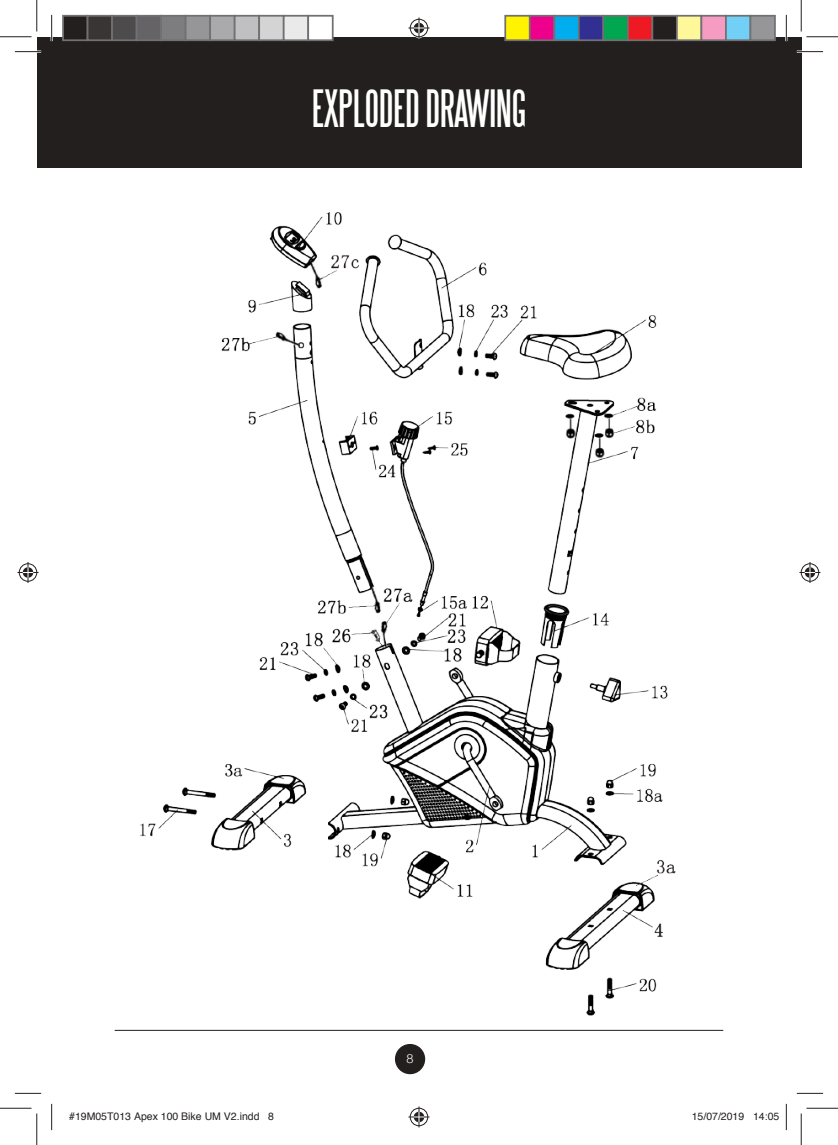
<style>
.page{position:relative;width:838px;height:1145px;background:#fff}
.page>*{position:absolute;margin:0;border:0;box-sizing:border-box;transform-origin:0 0}
.t1{font:47.25px "Steelfish";color:#fff}
.t2{font:300 12.6px "Helvetica Neue";color:#fff}
.t3{font:10.5px "Helvetica";color:#241f1f}
</style>
<div class="page">
<div style="left:395px;top:1045px;width:29px;height:29px;background:#241f1f;border-radius:50%"></div>
<div style="left:395px;top:1044px;width:30px;height:30px;border:1px solid #241f1f;border-radius:50%"></div>
<div style="left:37px;top:37px;width:764px;height:131px;background:#241f1f"></div>
<hr style="left:115px;top:1030px;width:608px;height:1px;background:#241f1f">
<img style="left:140px;top:212px;width:536px;height:804px">
<hr style="left:15px;top:51px;width:26px;height:2px;background:#fff">
<hr style="left:796px;top:51px;width:27px;height:2px;background:#fff">
<hr style="left:51px;top:15px;width:2px;height:26px;background:#fff">
<hr style="left:785px;top:15px;width:2px;height:26px;background:#fff">
<svg style="left:15px;top:51px;width:26px;height:1px"></svg>
<svg style="left:796px;top:51px;width:27px;height:1px"></svg>
<svg style="left:15px;top:1093px;width:26px;height:1px"></svg>
<svg style="left:796px;top:1093px;width:27px;height:1px"></svg>
<svg style="left:51px;top:15px;width:1px;height:26px"></svg>
<svg style="left:51px;top:1104px;width:1px;height:26px"></svg>
<svg style="left:786px;top:15px;width:1px;height:26px"></svg>
<svg style="left:786px;top:1104px;width:1px;height:26px"></svg>
<hr style="left:0;top:36px;width:32px;height:1px;background:#241f1f">
<hr style="left:806px;top:36px;width:31px;height:1px;background:#241f1f">
<hr style="left:0;top:1108px;width:32px;height:1px;background:#241f1f">
<hr style="left:806px;top:1108px;width:31px;height:1px;background:#241f1f">
<hr style="left:36px;top:0;width:1px;height:31px;background:#241f1f">
<hr style="left:36px;top:1113px;width:1px;height:32px;background:#241f1f">
<hr style="left:800px;top:0;width:1px;height:31px;background:#241f1f">
<hr style="left:800px;top:1113px;width:1px;height:32px;background:#241f1f">
<svg style="left:408px;top:18px;width:21px;height:21px"></svg>
<svg style="left:408px;top:1106px;width:21px;height:21px"></svg>
<svg style="left:18px;top:562px;width:21px;height:21px"></svg>
<svg style="left:799px;top:562px;width:21px;height:21px"></svg>
<div style="left:63px;top:16px;width:25px;height:24px;background:#241f1f"></div>
<div style="left:62px;top:15px;width:26px;height:26px;border:2px solid #717072"></div>
<div style="left:88px;top:16px;width:24px;height:24px;background:#393535"></div>
<div style="left:87px;top:15px;width:26px;height:26px;border:2px solid #717072"></div>
<div style="left:112px;top:16px;width:25px;height:24px;background:#4e4b4c"></div>
<div style="left:111px;top:15px;width:26px;height:26px;border:2px solid #717072"></div>
<div style="left:137px;top:16px;width:24px;height:24px;background:#656365"></div>
<div style="left:136px;top:15px;width:26px;height:26px;border:2px solid #717072"></div>
<div style="left:161px;top:16px;width:25px;height:24px;background:#7d7c7e"></div>
<div style="left:160px;top:15px;width:26px;height:26px;border:2px solid #717072"></div>
<div style="left:186px;top:16px;width:24px;height:24px;background:#969698"></div>
<div style="left:185px;top:15px;width:26px;height:26px;border:2px solid #717072"></div>
<div style="left:210px;top:16px;width:25px;height:24px;background:#aaaaac"></div>
<div style="left:209px;top:15px;width:26px;height:26px;border:2px solid #717072"></div>
<div style="left:235px;top:16px;width:24px;height:24px;background:#c0bfc1"></div>
<div style="left:234px;top:15px;width:26px;height:26px;border:2px solid #717072"></div>
<div style="left:259px;top:16px;width:25px;height:24px;background:#d5d4d5"></div>
<div style="left:258px;top:15px;width:26px;height:26px;border:2px solid #717072"></div>
<div style="left:284px;top:16px;width:24px;height:24px;background:#ebeaea"></div>
<div style="left:283px;top:15px;width:26px;height:26px;border:2px solid #717072"></div>
<div style="left:308px;top:16px;width:25px;height:24px;background:#fff"></div>
<div style="left:307px;top:15px;width:26px;height:26px;border:2px solid #717072"></div>
<div style="left:505px;top:16px;width:24px;height:24px;background:#fff300"></div>
<div style="left:504px;top:15px;width:26px;height:26px;border:2px solid #717072"></div>
<div style="left:529px;top:16px;width:25px;height:24px;background:#ee008c"></div>
<div style="left:529px;top:15px;width:26px;height:26px;border:2px solid #717072"></div>
<div style="left:554px;top:16px;width:24px;height:24px;background:#00aeef"></div>
<div style="left:553px;top:15px;width:26px;height:26px;border:2px solid #717072"></div>
<div style="left:578px;top:16px;width:25px;height:24px;background:#313092"></div>
<div style="left:578px;top:15px;width:26px;height:26px;border:2px solid #717072"></div>
<div style="left:603px;top:16px;width:24px;height:24px;background:#00a650"></div>
<div style="left:602px;top:15px;width:26px;height:26px;border:2px solid #717072"></div>
<div style="left:627px;top:16px;width:25px;height:24px;background:#ef1923"></div>
<div style="left:627px;top:15px;width:26px;height:26px;border:2px solid #717072"></div>
<div style="left:652px;top:16px;width:24px;height:24px;background:#241f1f"></div>
<div style="left:651px;top:15px;width:26px;height:26px;border:2px solid #717072"></div>
<div style="left:676px;top:16px;width:25px;height:24px;background:#fff89a"></div>
<div style="left:676px;top:15px;width:26px;height:26px;border:2px solid #717072"></div>
<div style="left:701px;top:16px;width:24px;height:24px;background:#f69bc2"></div>
<div style="left:700px;top:15px;width:26px;height:26px;border:2px solid #717072"></div>
<div style="left:725px;top:16px;width:25px;height:24px;background:#72d0f6"></div>
<div style="left:725px;top:15px;width:26px;height:26px;border:2px solid #717072"></div>
<div style="left:750px;top:16px;width:24px;height:24px;background:#969698"></div>
<div style="left:749px;top:15px;width:26px;height:26px;border:2px solid #717072"></div>
<h1 class="t1" style="left:312px;top:83px;width:215px">EXPLODED DRAWING</h1>
<p class="t2" style="left:406px;top:1049px;width:9px">8</p>
<p class="t3" style="left:69px;top:1108px;width:206px">#19M05T013 Apex 100 Bike UM V2.indd 8</p>
<p class="t3" style="left:691px;top:1108px;width:89px">15/07/2019 14:05</p>
</div>
